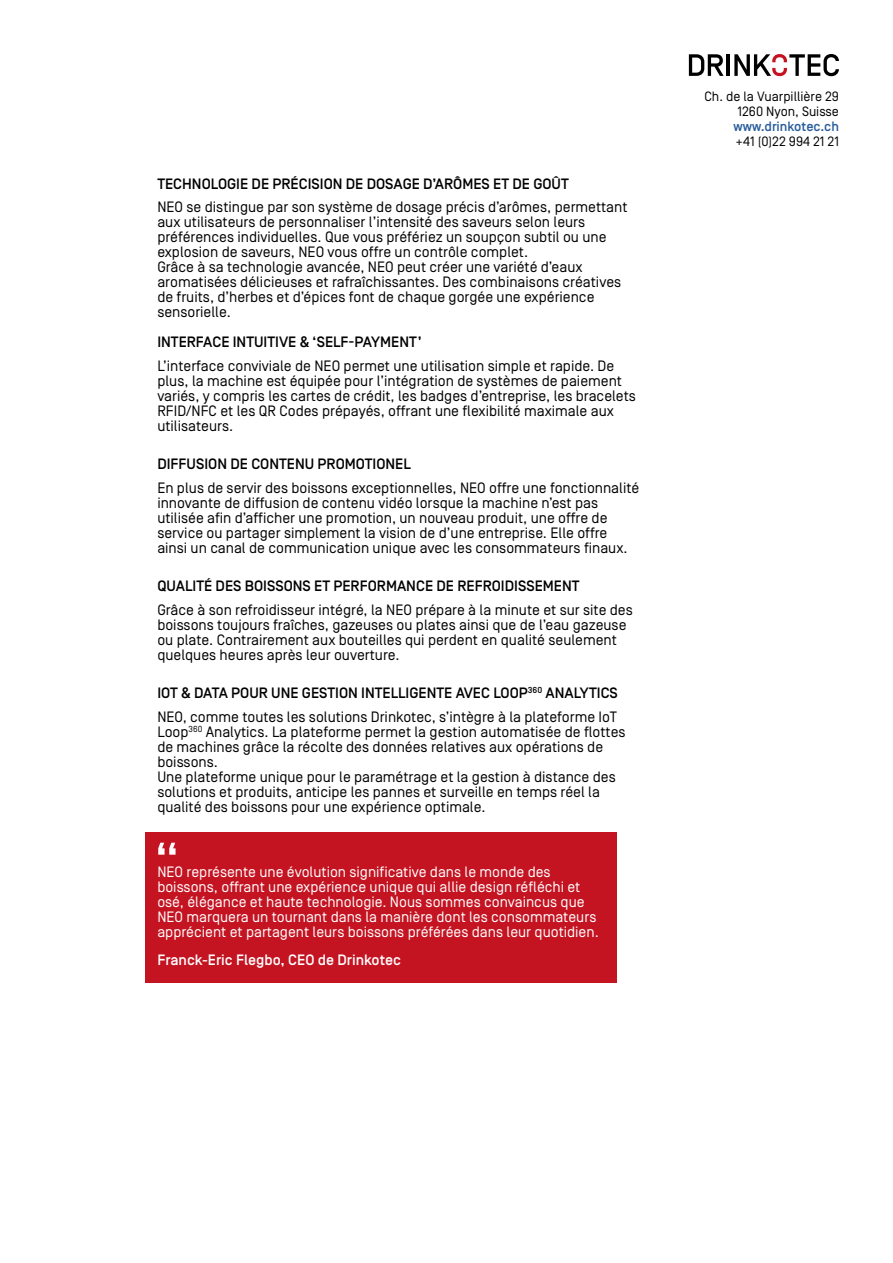
<style>
.page{position:relative;width:893px;height:1263px;background:#fff}
.page>*{position:absolute;margin:0;border:0;box-sizing:border-box;transform-origin:0 0}
.t1{font:60.15px "Simplon Norm";color:#fff}
.t2{font:15px/15px "Simplon Norm";color:#000}
.t3{font:15px/15px "Simplon Norm";color:#fff}
.t4{font:500 15px "Simplon Norm";color:#000}
.t5{font:500 15px "Simplon Norm";color:#fff}
.t6{font:13.5px/15px "Simplon Norm";color:#000;text-align:right}
.t7{font:500 13.5px "Simplon Norm";color:#275b9b}
.s1{font-weight:500}
.s2{font-family:"Roboto";font-weight:500}
</style>
<div class="page">
<div style="left:145px;top:832px;width:472px;height:151px;background:#c41422"></div>
<svg style="left:689px;top:54px;width:35px;height:22px"></svg>
<hr style="left:727px;top:54px;width:3px;height:22px;background:#000">
<svg style="left:734px;top:54px;width:105px;height:22px"></svg>
<p class="t4" style="left:157px;top:176px;width:413px">TECHNOLOGIE DE PRÉCISION DE DOSAGE D’ARÔMES ET DE GOÛT</p>
<p class="t2" style="left:157px;top:200px;width:472px">NEO se distingue par son système de dosage précis d’arômes, permettant aux utilisateurs de personnaliser l’intensité des saveurs selon leurs préférences individuelles. Que vous préfériez un soupçon subtil ou une explosion de saveurs, NEO vous offre un contrôle complet.<br>Grâce à sa technologie avancée, NEO peut créer une variété d’eaux aromatisées délicieuses et rafraîchissantes. Des combinaisons créatives de fruits, d’herbes et d’épices font de chaque gorgée une expérience sensorielle.</p>
<p class="t2" style="left:157px;top:331px;width:458px;line-height:23.5px"><span class="s1">INTERFACE INTUITIVE</span> <span class="s2">&amp;</span> <span class="s1">‘SELF-PAYMENT’<br></span>L’interface conviviale de NEO permet une utilisation simple et rapide. De</p>
<p class="t2" style="left:157px;top:373px;width:480px">plus, la machine est équipée pour l’intégration de systèmes de paiement variés, y compris les cartes de crédit, les badges d’entreprise, les bracelets RFID/NFC et les QR Codes prépayés, offrant une flexibilité maximale aux utilisateurs.</p>
<p class="t4" style="left:157px;top:456px;width:255px">DIFFUSION DE CONTENU PROMOTIONEL</p>
<p class="t2" style="left:157px;top:480px;width:483px">En plus de servir des boissons exceptionnelles, NEO offre une fonctionnalité innovante de diffusion de contenu vidéo lorsque la machine n’est pas utilisée afin d’afficher une promotion, un nouveau produit, une offre de service ou partager simplement la vision de d’une entreprise. Elle offre ainsi un canal de communication unique avec les consommateurs finaux.</p>
<p class="t4" style="left:157px;top:578px;width:424px">QUALITÉ DES BOISSONS ET PERFORMANCE DE REFROIDISSEMENT</p>
<p class="t2" style="left:157px;top:602px;width:477px">Grâce à son refroidisseur intégré, la NEO prépare à la minute et sur site des boissons toujours fraîches, gazeuses ou plates ainsi que de l’eau gazeuse ou plate. Contrairement aux bouteilles qui perdent en qualité seulement quelques heures après leur ouverture.</p>
<p class="t2" style="left:157px;top:682px;width:462px;line-height:23.5px"><span class="s1">IOT</span> <span class="s2">&amp;</span> <span class="s1">DATA POUR UNE GESTION INTELLIGENTE AVEC LOOP</span><sup>360</sup> <span class="s1">ANALYTICS<br></span>NEO, comme toutes les solutions Drinkotec, s’intègre à la plateforme IoT</p>
<p class="t2" style="left:157px;top:724px;width:470px">Loop<sup>360</sup> Analytics. La plateforme permet la gestion automatisée de flottes de machines grâce la récolte des données relatives aux opérations de boissons.<br>Une plateforme unique pour le paramétrage et la gestion à distance des solutions et produits, anticipe les pannes et surveille en temps réel la qualité des boissons pour une expérience optimale.</p>
<h1 class="t1" style="left:154px;top:832px;width:27px">“</h1>
<p class="t3" style="left:157px;top:865px;width:443px">NEO représente une évolution significative dans le monde des boissons, offrant une expérience unique qui allie design réfléchi et osé, élégance et haute technologie. Nous sommes convaincus que NEO marquera un tournant dans la manière dont les consommateurs apprécient et partagent leurs boissons préférées dans leur quotidien.</p>
<p class="t5" style="left:157px;top:952px;width:245px">Franck-Eric Flegbo, CEO de Drinkotec</p>
<p class="t6" style="left:704px;top:89px;width:136px">Ch. de la Vuarpillière 29<br>1260 Nyon, Suisse</p>
<p class="t7" style="left:733px;top:119px;width:107px">www.drinkotec.ch</p>
<p class="t6" style="left:736px;top:134px;width:105px">+41 (0)22 994 21 21</p>
</div>
